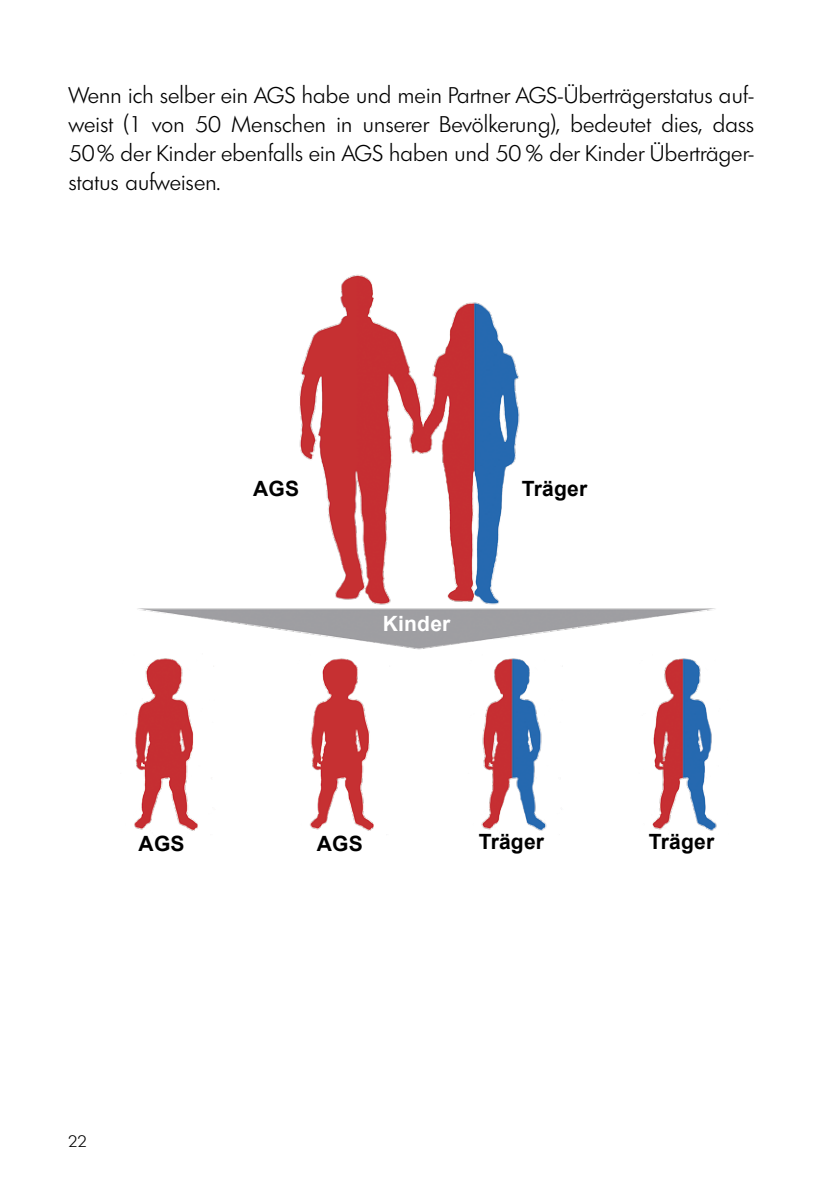
<style>
.page{position:relative;width:840px;height:1191px;background:#fff}
.page>*{position:absolute;margin:0;border:0;box-sizing:border-box;transform-origin:0 0}
.t1{font:300 22px/29px "Limerick";letter-spacing:.01em;color:#000;text-align:justify}
.t2{font:700 21px "Arial";letter-spacing:.01em;color:#000}
.t3{font:700 21px "Arial";letter-spacing:.01em;color:#fff}
.t4{font:300 16px "Limerick";color:#000}
</style>
<div class="page">
<img style="left:134px;top:274px;width:583px;height:557px">
<p class="t1" style="left:69px;top:80px;width:686px">Wenn ich selber ein AGS habe und mein Partner AGS-Überträgerstatus auf&shy;weist (1 von 50 Menschen in unserer Bevölkerung), bedeutet dies, dass 50% der Kinder ebenfalls ein AGS haben und 50 % der Kinder Überträger&shy;status aufweisen.</p>
<p class="t2" style="left:253px;top:474px;width:47px">AGS</p>
<p class="t2" style="left:521px;top:474px;width:67px">Träger</p>
<p class="t3" style="left:382px;top:610px;width:69px">Kinder</p>
<p class="t2" style="left:138px;top:829px;width:47px">AGS</p>
<p class="t2" style="left:316px;top:829px;width:47px">AGS</p>
<p class="t2" style="left:478px;top:827px;width:67px">Träger</p>
<p class="t2" style="left:648px;top:827px;width:67px">Träger</p>
<p class="t4" style="left:68px;top:1131px;width:20px">22</p>
</div>
